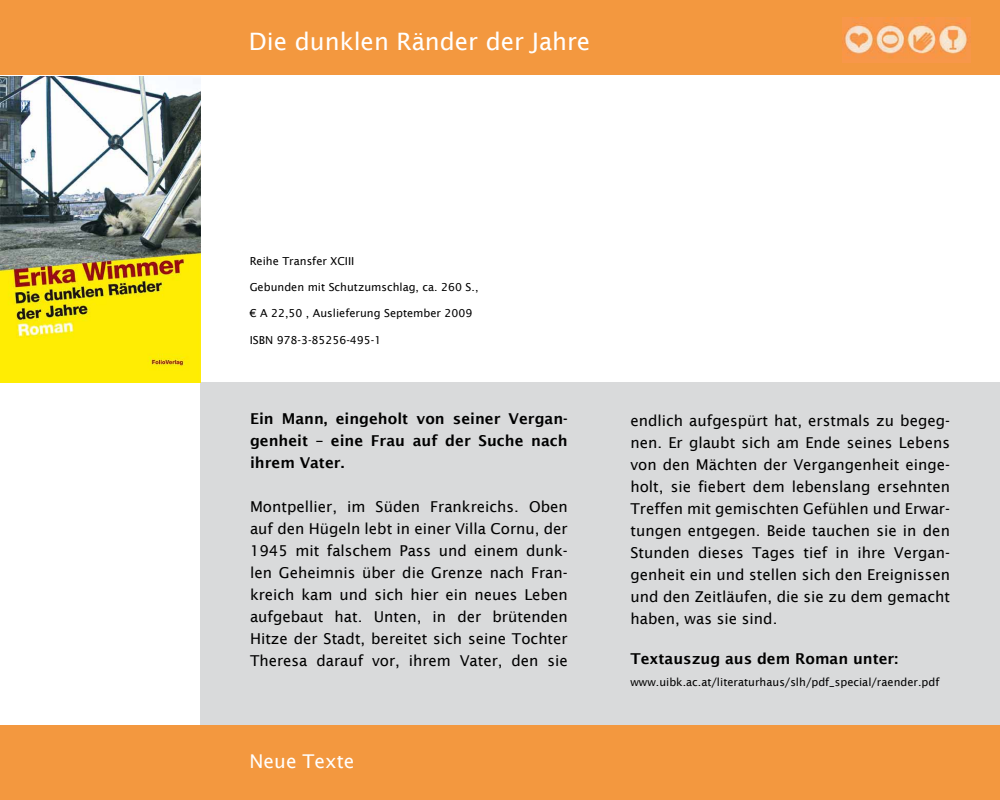
<style>
.page{position:relative;width:1000px;height:800px;background:#fff}
.page>*{position:absolute;margin:0;border:0;box-sizing:border-box;transform-origin:0 0}
.t1{font:24px "Lucida Sans";color:#fff}
.t2{font:19px "Lucida Sans";color:#fff}
.t3{font:15px/22px "Lucida Sans";color:#000;text-align:justify}
.t4{font:600 15px/22px "Lucida Sans";color:#000;text-align:justify}
.t5{font:11px "Lucida Sans";color:#000}
</style>
<div class="page">
<div style="left:200px;top:383px;width:800px;height:342px;background:#d9dadb"></div>
<div style="left:0;top:0;width:1000px;height:75px;background:#f3983f"></div>
<div style="left:0;top:725px;width:1000px;height:75px;background:#f3983f"></div>
<img style="left:842px;top:17px;width:128px;height:46px">
<img style="left:0;top:76px;width:200px;height:307px">
<h1 class="t1" style="left:249px;top:28px;width:343px">Die dunklen Ränder der Jahre</h1>
<p class="t5" style="left:250px;top:254px;width:106px">Reihe Transfer XCIII</p>
<p class="t5" style="left:250px;top:281px;width:230px">Gebunden mit Schutzumschlag, ca. 260 S.,</p>
<p class="t5" style="left:250px;top:307px;width:224px">€ A 22,50 , Auslieferung September 2009</p>
<p class="t5" style="left:250px;top:334px;width:133px">ISBN 978-3-85256-495-1</p>
<p class="t4" style="left:250px;top:408px;width:319px">Ein Mann, eingeholt von seiner Vergan&shy;genheit – eine Frau auf der Suche nach ihrem Vater.</p>
<p class="t3" style="left:250px;top:496px;width:319px">Montpellier, im Süden Frankreichs. Oben auf den Hügeln lebt in einer Villa Cornu, der 1945 mit falschem Pass und einem dunk&shy;len Geheimnis über die Grenze nach Fran&shy;kreich kam und sich hier ein neues Leben aufgebaut hat. Unten, in der brütenden Hitze der Stadt, bereitet sich seine Tochter Theresa darauf vor, ihrem Vater, den sie</p>
<p class="t2" style="left:250px;top:751px;width:106px">Neue Texte</p>
<p class="t3" style="left:630px;top:410px;width:321px">endlich aufgespürt hat, erstmals zu begeg&shy;nen. Er glaubt sich am Ende seines Lebens von den Mächten der Vergangenheit einge&shy;holt, sie fiebert dem lebenslang ersehnten Treffen mit gemischten Gefühlen und Erwar&shy;tungen entgegen. Beide tauchen sie in den Stunden dieses Tages tief in ihre Vergan&shy;genheit ein und stellen sich den Ereignissen und den Zeitläufen, die sie zu dem gemacht haben, was sie sind.</p>
<p class="t4" style="left:630px;top:648px;width:269px">Textauszug aus dem Roman unter:</p>
<p class="t5" style="left:630px;top:676px;width:310px">www.uibk.ac.at/literaturhaus/slh/pdf_special/raender.pdf</p>
</div>
